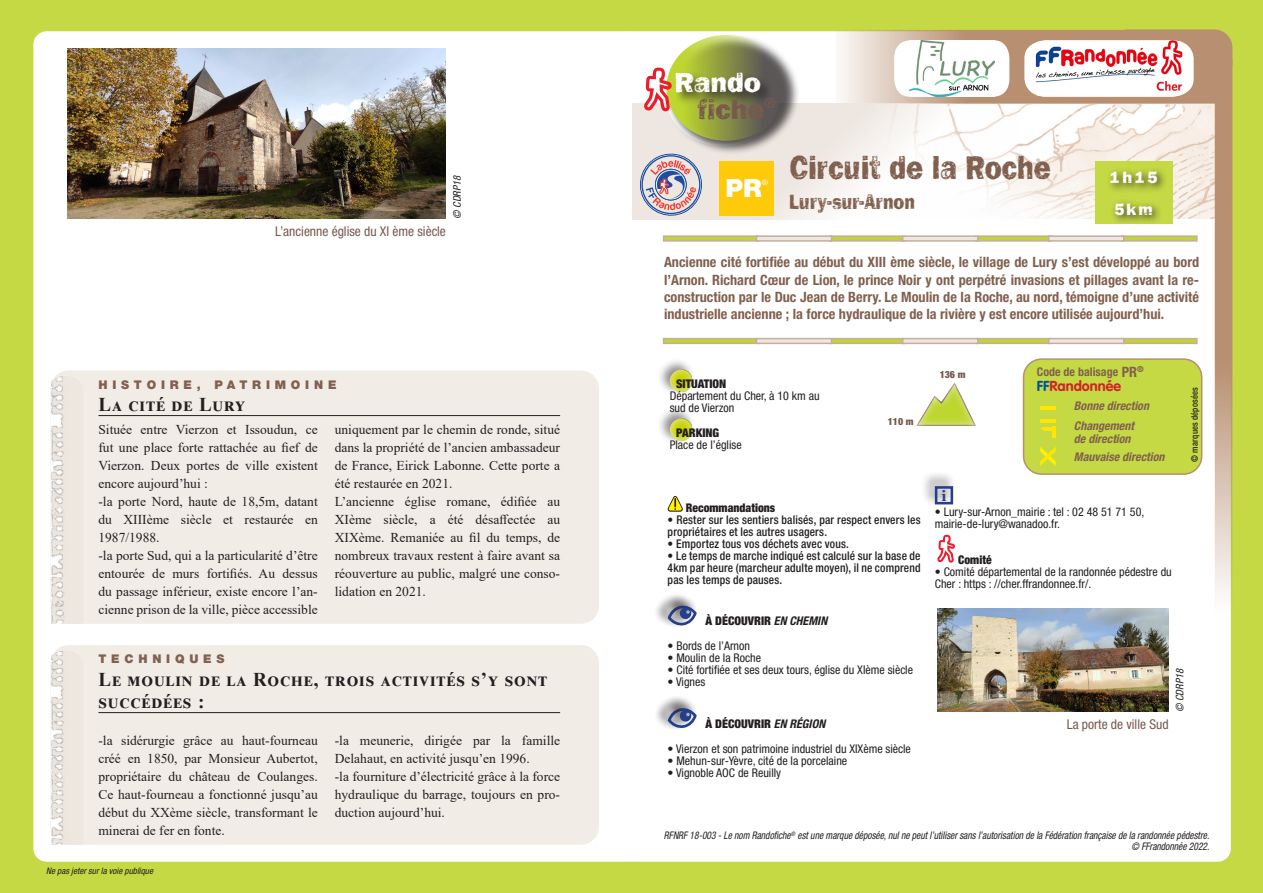
<style>
.page{position:relative;width:1263px;height:893px;background:#fff}
.page>*{position:absolute;margin:0;border:0;box-sizing:border-box;transform-origin:0 0}
.t1{font:34.2px "Frankie OTF";color:#81604f;scale:.83 1}
.t2{font:28.5px/27.5px "Frankie OTF";color:#fff}
.t3{font:900 25.2px "Helvetica Neue LT Std";color:#fff}
.t4{font:21.6px "Frankie OTF";color:#81604f;scale:.83 1}
.t5{font:700 19.5px/22.5px "Times New Roman";letter-spacing:.05em;color:#231f20}
.t6{font:16.8px/32px "Frankie OTF";letter-spacing:.15em;color:#fff}
.t7{font:700 14.4px "Georgia";color:#253f8e}
.t8{font:700 condensed 14.25px/17.2px "Helvetica Neue LT Std";color:#81604f;text-align:justify}
.t9{font:700 14.25px "VAG Rounded Std";color:#d1232a}
.t10{font:13.5px/18px "Times New Roman";color:#231f20}
.t11{font:condensed 13.5px "Helvetica Neue LT Std";color:#78594e}
.t12{font:condensed 12px/12px "Helvetica Neue LT Std";color:#231f20}
.t13{font:500 condensed 12px/12px "Helvetica Neue LT Std";letter-spacing:.015em;color:#231f20;scale:.96 1}
.t14{font:900 condensed 12px "Helvetica Neue LT Std";color:#231f20}
.t15{font:italic 700 condensed 12px/19.5px "Helvetica Neue LT Std";color:#81604f}
.t16{font:900 12px "Helvetica Neue LT Std";letter-spacing:.4em;color:#81604f}
.t17{font:700 condensed 12px "Helvetica Neue LT Std";color:#81604f}
.t18{font:italic condensed 10.5px/10.5px "Helvetica Neue LT Std";color:#231f20;text-align:right;scale:.9 1}
.t19{font:italic condensed 10.5px "Helvetica Neue LT Std";color:#231f20}
.t20{font:900 condensed 9.9px "Helvetica Neue LT Std";color:#78594e}
.t21{font:italic condensed 9px "Helvetica Neue LT Std";color:#231f20}
.t22{font:500 condensed 9px "Helvetica Neue LT Std";letter-spacing:.02em;color:#231f20;scale:.96 1}
.t23{font:7.65px "Helvetica Neue LT Std";color:#fff}
.s1{color:#78594e}
.s2{font-weight:700;font-style:italic}
.s3{font-size:14.25px}
.s4{color:#01569b}
</style>
<div class="page">
<div style="left:0;top:0;width:631px;height:893px;background:#c4d944"></div>
<div style="left:631px;top:0;width:632px;height:893px;background:#c4d944"></div>
<div style="left:632px;top:31px;width:594px;height:831px;background:#fff"></div>
<div style="left:33px;top:31px;width:599px;height:831px;background:#fff"></div>
<div style="left:632px;top:103px;width:388px;height:117px;background:#eee7e1"></div>
<div style="left:664px;top:33px;width:136px;height:122px;background:#231f20;opacity:.75"></div>
<svg style="left:666px;top:35px;width:120px;height:106px"></svg>
<div style="left:674px;top:71px;width:100px;height:35px;background:#231f20;opacity:.75"></div>
<svg style="left:643px;top:68px;width:29px;height:43px"></svg>
<div style="left:720px;top:161px;width:54px;height:54px;background:#feca0a"></div>
<svg style="left:663px;top:235px;width:93px;height:7px"></svg>
<svg style="left:832px;top:235px;width:4px;height:7px"></svg>
<svg style="left:756px;top:235px;width:76px;height:7px"></svg>
<svg style="left:663px;top:338px;width:93px;height:6px"></svg>
<svg style="left:832px;top:338px;width:4px;height:6px"></svg>
<svg style="left:756px;top:338px;width:76px;height:6px"></svg>
<div style="left:657px;top:357px;width:39px;height:40px;background:#231f20;opacity:.5"></div>
<div style="left:669px;top:366px;width:30px;height:27px;background:#fff;opacity:.75"></div>
<div style="left:657px;top:406px;width:39px;height:40px;background:#231f20;opacity:.5"></div>
<div style="left:669px;top:415px;width:30px;height:27px;background:#fff;opacity:.75"></div>
<svg style="left:667px;top:495px;width:16px;height:17px"></svg>
<div style="left:653px;top:593px;width:44px;height:35px;background:#231f20;opacity:.5"></div>
<div style="left:665px;top:595px;width:27px;height:26px;background:#231f20;opacity:.5"></div>
<svg style="left:668px;top:605px;width:29px;height:21px"></svg>
<div style="left:653px;top:695px;width:44px;height:36px;background:#231f20;opacity:.5"></div>
<div style="left:665px;top:698px;width:27px;height:26px;background:#231f20;opacity:.5"></div>
<svg style="left:668px;top:707px;width:29px;height:22px"></svg>
<svg style="left:640px;top:154px;width:62px;height:61px"></svg>
<svg style="left:836px;top:30px;width:396px;height:829px"></svg>
<img style="left:909px;top:40px;width:85px;height:57px">
<img style="left:937px;top:608px;width:231px;height:104px">
<div style="left:51px;top:645px;width:548px;height:200px;background:#f2ece6;border-radius:18px"></div>
<hr style="left:98px;top:712px;width:462px;height:1px;background:#231f20">
<img style="left:51px;top:651px;width:14px;height:194px">
<div style="left:51px;top:371px;width:548px;height:253px;background:#f2ece6;border-radius:18px"></div>
<hr style="left:98px;top:415px;width:462px;height:1px;background:#231f20">
<img style="left:51px;top:376px;width:14px;height:248px">
<img style="left:67px;top:48px;width:379px;height:171px">
<p class="t19" style="left:451px;top:219px;width:45px;rotate:-90deg">© CDRP18</p>
<p class="t11" style="left:275px;top:223px;width:172px">L’ancienne église du XI ème siècle</p>
<p class="t16" style="left:98px;top:377px;width:239px">HISTOIRE, PATRIMOINE</p>
<h3 class="t5" style="left:98px;top:393px;width:148px">La cité de Lury</h3>
<p class="t10" style="left:98px;top:420px;width:221px">Située entre Vierzon et Issoudun, ce fut une place forte rattachée au fief de Vierzon. Deux portes de ville existent encore aujourd’hui :<br>-la porte Nord, haute de 18,5m, datant du XIIIème siècle et restaurée en 1987/1988.<br>-la porte Sud, qui a la particularité d’être entourée de murs fortifiés. Au dessus du passage inférieur, existe encore l’an&shy;cienne prison de la ville, pièce accessible</p>
<p class="t10" style="left:335px;top:420px;width:227px">uniquement par le chemin de ronde, situé dans la propriété de l’ancien ambassadeur de France, Eirick Labonne. Cette porte a été restaurée en 2021.<br>L’ancienne église romane, édifiée au XIème siècle, a été désaffectée au XIXème. Remaniée au fil du temps, de nombreux travaux restent à faire avant sa réouverture au public, malgré une conso&shy;lidation en 2021.</p>
<p class="t16" style="left:98px;top:652px;width:128px">TECHNIQUES</p>
<h3 class="t5" style="left:98px;top:667px;width:450px">Le moulin de la Roche, trois activités s’y sont succédées :</h3>
<p class="t10" style="left:98px;top:731px;width:221px;text-align:justify">-la sidérurgie grâce au haut-fourneau créé en 1850, par Monsieur Aubertot, propriétaire du château de Coulanges.<br>Ce haut-fourneau a fonctionné jusqu’au début du XXème siècle, transformant le minerai de fer en fonte.</p>
<p class="t10" style="left:335px;top:731px;width:227px">-la meunerie, dirigée par la famille Delahaut, en activité jusqu’en 1996.<br>-la fourniture d’électricité grâce à la force hydraulique du barrage, toujours en pro&shy;duction aujourd’hui.</p>
<p class="t21" style="left:46px;top:865px;width:108px">Ne pas jeter sur la voie publique</p>
<h2 class="t2" style="left:698px;top:68px;width:79px;text-indent:-23px">Rando <span class="s1">fiche</span><sup>®</sup></h2>
<h3 class="t3" style="left:726px;top:173px;width:38px">PR</h3>
<p class="t23" style="left:762px;top:177px;width:8px">®</p>
<h1 class="t1" style="left:789px;top:147px;width:316px">Circuit de la Roche</h1>
<h3 class="t4" style="left:789px;top:189px;width:152px">Lury-sur-Arnon</h3>
<p class="t6" style="left:1110px;top:161px;width:49px">1h15<br>5km</p>
<p class="t8" style="left:664px;top:254px;width:537px">Ancienne cité fortifiée au début du XIII ème siècle, le village de Lury s’est développé au bord l’Arnon. Richard Cœur de Lion, le prince Noir y ont perpétré invasions et pillages avant la re&shy;construction par le Duc Jean de Berry. Le Moulin de la Roche, au nord, témoigne d’une activité industrielle ancienne ; la force hydraulique de la rivière y est encore utilisée aujourd’hui.</p>
<p class="t14" style="left:676px;top:376px;width:52px">SITUATION</p>
<p class="t12" style="left:670px;top:390px;width:151px">Département du Cher, à 10 km au sud de Vierzon</p>
<p class="t14" style="left:676px;top:425px;width:45px">PARKING</p>
<p class="t12" style="left:670px;top:439px;width:73px">Place de l’église</p>
<p class="t20" style="left:888px;top:415px;width:27px">110 m</p>
<p class="t14" style="left:686px;top:500px;width:91px">Recommandations</p>
<p class="t13" style="left:668px;top:513px;width:265px">• Rester sur les sentiers balisés, par respect envers les propriétaires et les autres usagers.</p>
<p class="t13" style="left:668px;top:537px;width:190px">• Emportez tous vos déchets avec vous.</p>
<p class="t13" style="left:668px;top:549px;width:265px;text-align:justify">• Le temps de marche indiqué est calculé sur la base de 4km par heure (marcheur adulte moyen), il ne comprend pas les temps de pauses.</p>
<p class="t14" style="left:705px;top:614px;width:123px">À DÉCOUVRIR <span class="s2">EN CHEMIN</span></p>
<p class="t12" style="left:668px;top:640px;width:84px">• Bords de l’Arnon</p>
<p class="t12" style="left:668px;top:652px;width:95px">• Moulin de la Roche</p>
<p class="t12" style="left:668px;top:664px;width:247px">• Cité fortifiée et ses deux tours, église du XIème siècle</p>
<p class="t12" style="left:668px;top:676px;width:39px">• Vignes</p>
<p class="t14" style="left:705px;top:716px;width:121px">À DÉCOUVRIR <span class="s2">EN RÉGION</span></p>
<p class="t12" style="left:668px;top:742px;width:245px">• Vierzon et son patrimoine industriel du XIXème siècle</p>
<p class="t12" style="left:668px;top:754px;width:181px">• Mehun-sur-Yèvre, cité de la porcelaine</p>
<p class="t12" style="left:668px;top:766px;width:115px">• Vignoble AOC de Reuilly</p>
<p class="t20" style="left:940px;top:369px;width:27px">136 m</p>
<p class="t7" style="left:941px;top:487px;width:7px">i</p>
<p class="t17" style="left:1037px;top:364px;width:108px">Code de balisage <span class="s3">PR</span><sup>®</sup></p>
<p class="t9" style="left:1037px;top:378px;width:86px"><span class="s4">FF</span>Randonnée</p>
<p class="t15" style="left:1074px;top:397px;width:77px">Bonne direction<br>Changement</p>
<p class="t15" style="left:1074px;top:430px;width:92px;line-height:18px">de direction<br>Mauvaise direction</p>
<p class="t12" style="left:935px;top:506px;width:211px">• Lury-sur-Arnon_mairie : tel : 02 48 51 71 50, mairie-de-lury@wanadoo.fr.</p>
<p class="t14" style="left:958px;top:552px;width:35px">Comité</p>
<p class="t12" style="left:935px;top:566px;width:238px">• Comité départemental de la randonnée pédestre du<br>Cher : https : //cher.ffrandonnee.fr/.</p>
<p class="t22" style="left:1189px;top:461px;width:79px;rotate:-90deg">© marques déposées</p>
<p class="t11" style="left:1067px;top:716px;width:103px">La porte de ville Sud</p>
<p class="t19" style="left:1174px;top:712px;width:45px;rotate:-90deg">© CDRP18</p>
<p class="t18" style="left:664px;top:831px;width:607px">RFNRF 18-003 - Le nom Randofiche<sup>®</sup> est une marque déposée, nul ne peut l’utiliser sans l’autorisation de la Fédération française de la randonnée pédestre. © FFrandonnée 2022.</p>
</div>
